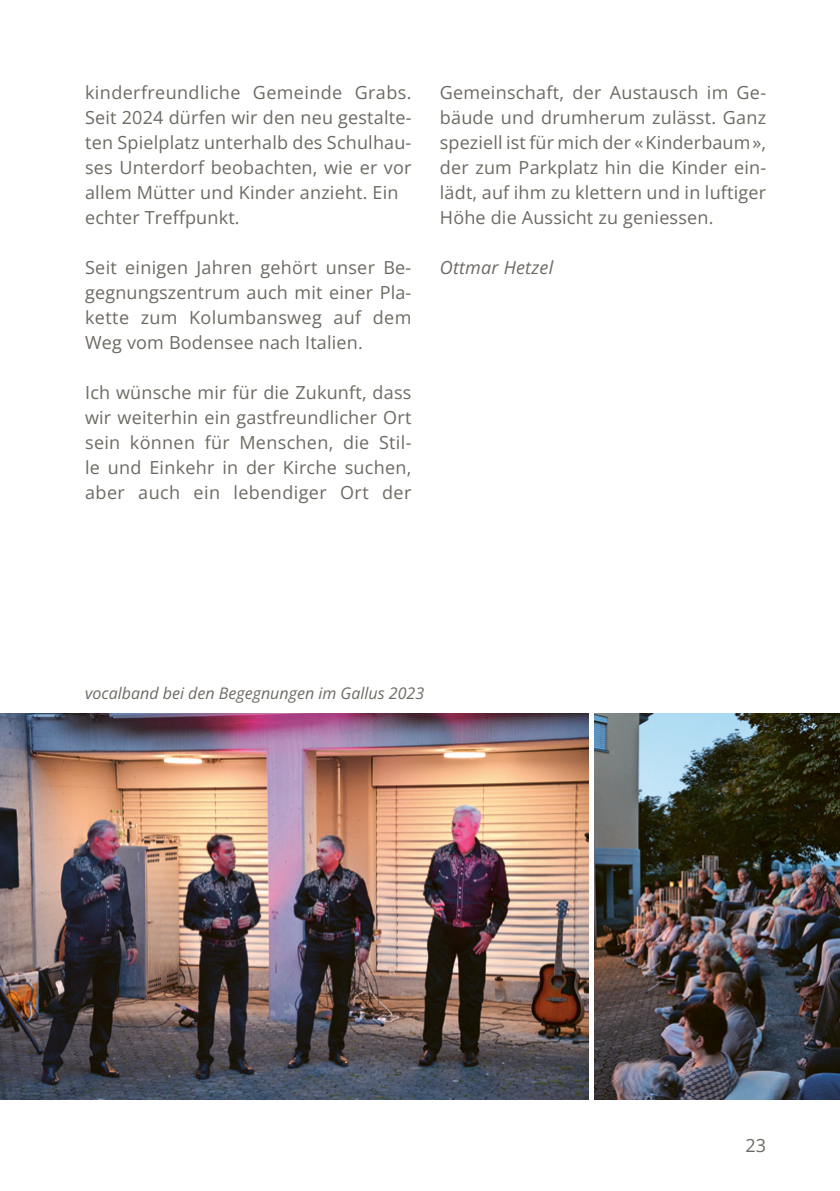
<style>
.page{position:relative;width:840px;height:1191px;background:#fff}
.page>*{position:absolute;margin:0;border:0;box-sizing:border-box;transform-origin:0 0}
.t1{font:18px/25px "Open Sans";letter-spacing:.01em;color:#6d6a63;text-align:justify}
.t2{font:italic 18px "Open Sans";letter-spacing:.01em;color:#6d6a63}
.t3{font:italic 16px "Open Sans";color:#6d6a63}
</style>
<div class="page">
<img style="left:594px;top:713px;width:245px;height:386px">
<img style="left:0;top:713px;width:588px;height:386px">
<p class="t1" style="left:85px;top:79px;width:328px;text-align:left">kinderfreundliche Gemeinde Grabs.<br>Seit 2024 dürfen wir den neu gestalte&shy;ten Spielplatz unterhalb des Schulhau&shy;ses Unterdorf beobachten, wie er vor allem Mütter und Kinder anzieht. Ein echter Treffpunkt.</p>
<p class="t1" style="left:85px;top:254px;width:327px">Seit einigen Jahren gehört unser Be&shy;gegnungszentrum auch mit einer Pla&shy;kette zum Kolumbansweg auf dem Weg vom Bodensee nach Italien.</p>
<p class="t1" style="left:85px;top:379px;width:328px">Ich wünsche mir für die Zukunft, dass wir weiterhin ein gastfreundlicher Ort sein können für Menschen, die Stil&shy;le und Einkehr in der Kirche suchen, aber auch ein lebendiger Ort der</p>
<p class="t1" style="left:439px;top:79px;width:328px">Gemeinschaft, der Austausch im Ge&shy;bäude und drumherum zulässt. Ganz speziell ist für mich der « Kinderbaum », der zum Parkplatz hin die Kinder ein&shy;lädt, auf ihm zu klettern und in luftiger Höhe die Aussicht zu geniessen.</p>
<p class="t2" style="left:439px;top:255px;width:115px">Ottmar Hetzel</p>
<p class="t3" style="left:85px;top:682px;width:340px">vocalband bei den Begegnungen im Gallus 2023</p>
<p class="t1" style="left:745px;top:1133px;width:22px">23</p>
</div>
